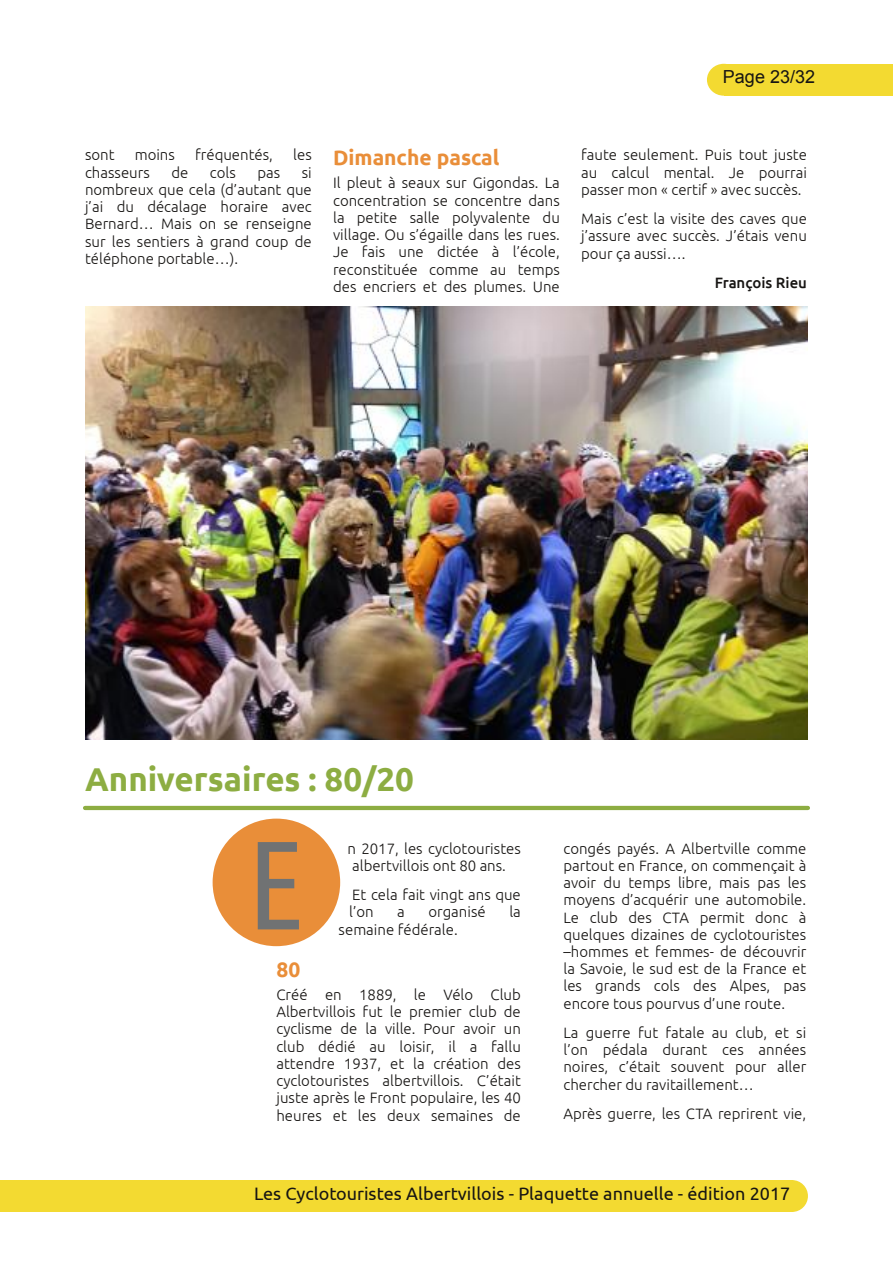
<style>
.page{position:relative;width:893px;height:1263px;background:#fff}
.page>*{position:absolute;margin:0;border:0;box-sizing:border-box;transform-origin:0 0}
.t1{font:126px "Ubuntu Condensed";color:#707273}
.t2{font:700 33px "Ubuntu";color:#8dad42}
.t3{font:700 21px "Ubuntu";letter-spacing:-.005em;color:#e98e39}
.t4{font:18px "Ubuntu";color:#171513}
.t5{font:18px "Arial";color:#171513}
.t6{font:300 15px/17.2px "Ubuntu";color:#171513;text-align:justify}
.t7{font:500 15px "Ubuntu";color:#171513}
</style>
<div class="page">
<div style="left:724px;top:64px;width:169px;height:32px;background:#f3da31"></div>
<div style="left:707px;top:64px;width:34px;height:32px;background:#f3da31;border-radius:50%"></div>
<div style="left:776px;top:1180px;width:32px;height:32px;background:#f3da31;border-radius:50%"></div>
<div style="left:0;top:1180px;width:792px;height:32px;background:#f3da31"></div>
<img style="left:85px;top:306px;width:723px;height:433px">
<hr style="left:85px;top:806px;width:723px;height:4px;background:#8dad42">
<div style="left:213px;top:819px;width:127px;height:127px;background:#e98e39;border-radius:50%"></div>
<p class="t5" style="left:723px;top:67px;width:94px">Page 23/32</p>
<p class="t6" style="left:85px;top:146px;width:31px">sont</p>
<p class="t6" style="left:135px;top:146px;width:42px">moins</p>
<p class="t6" style="left:195px;top:146px;width:79px">fréquentés,</p>
<p class="t6" style="left:293px;top:146px;width:20px">les</p>
<p class="t6" style="left:85px;top:164px;width:66px">chasseurs</p>
<p class="t6" style="left:171px;top:164px;width:18px">de</p>
<p class="t6" style="left:210px;top:164px;width:27px">cols</p>
<p class="t6" style="left:257px;top:164px;width:24px">pas</p>
<p class="t6" style="left:85px;top:164px;width:228px;text-indent:217px">si nombreux que cela (d’autant que j’ai du décalage horaire avec Bernard… Mais on se renseigne sur les sentiers à grand coup de téléphone portable…).</p>
<h3 class="t3" style="left:333px;top:146px;width:168px">Dimanche pascal</h3>
<p class="t6" style="left:333px;top:174px;width:228px">Il pleut à seaux sur Gigondas. La concentration se concentre dans la petite salle polyvalente du village. Ou s’égaille dans les rues.<br>Je fais une dictée à l’école, reconstituée comme au temps des encriers et des plumes. Une</p>
<p class="t6" style="left:581px;top:146px;width:227px">faute seulement. Puis tout juste au calcul mental. Je pourrai passer mon « certif » avec succès.</p>
<p class="t6" style="left:581px;top:210px;width:227px">Mais c’est la visite des caves que j’assure avec succès. J’étais venu pour ça aussi….</p>
<p class="t7" style="left:715px;top:274px;width:94px">François Rieu</p>
<h2 class="t2" style="left:85px;top:760px;width:330px">Anniversaires : 80/20</h2>
<h1 class="t1" style="left:247px;top:812px;width:59px">E</h1>
<p class="t6" style="left:352px;top:839px;width:170px;text-indent:-4px">n 2017, les cyclotouristes albertvillois ont 80 ans.</p>
<p class="t6" style="left:349px;top:886px;width:173px">Et cela fait vingt ans que l’on</p>
<p class="t6" style="left:397px;top:903px;width:9px">a</p>
<p class="t6" style="left:428px;top:903px;width:59px">organisé</p>
<p class="t6" style="left:509px;top:903px;width:13px">la</p>
<p class="t6" style="left:339px;top:920px;width:121px">semaine fédérale.</p>
<h3 class="t3" style="left:276px;top:957px;width:25px">80</h3>
<p class="t6" style="left:276px;top:986px;width:246px">Créé en 1889, le Vélo Club Albertvillois fut le premier club de cyclisme de la ville. Pour avoir un club dédié au loisir, il a fallu attendre 1937, et la création des cyclotouristes albertvillois. C’était juste après le Front populaire, les 40 heures et les deux semaines de</p>
<p class="t6" style="left:563px;top:839px;width:244px">congés payés. A Albertville comme partout en France, on commençait à avoir du temps libre, mais pas les moyens d’acquérir une automobile.<br>Le club des CTA permit donc à quelques dizaines de cyclotouristes –hommes et femmes- de découvrir la Savoie, le sud est de la France et les grands cols des Alpes, pas encore tous pourvus d’une route.</p>
<p class="t6" style="left:563px;top:1024px;width:244px">La guerre fut fatale au club, et si l’on pédala durant ces années noires, c’était souvent pour aller chercher du ravitaillement…</p>
<p class="t6" style="left:563px;top:1105px;width:244px">Après guerre, les CTA reprirent vie,</p>
<p class="t4" style="left:254px;top:1184px;width:538px">Les Cyclotouristes Albertvillois - Plaquette annuelle - édition 2017</p>
</div>
